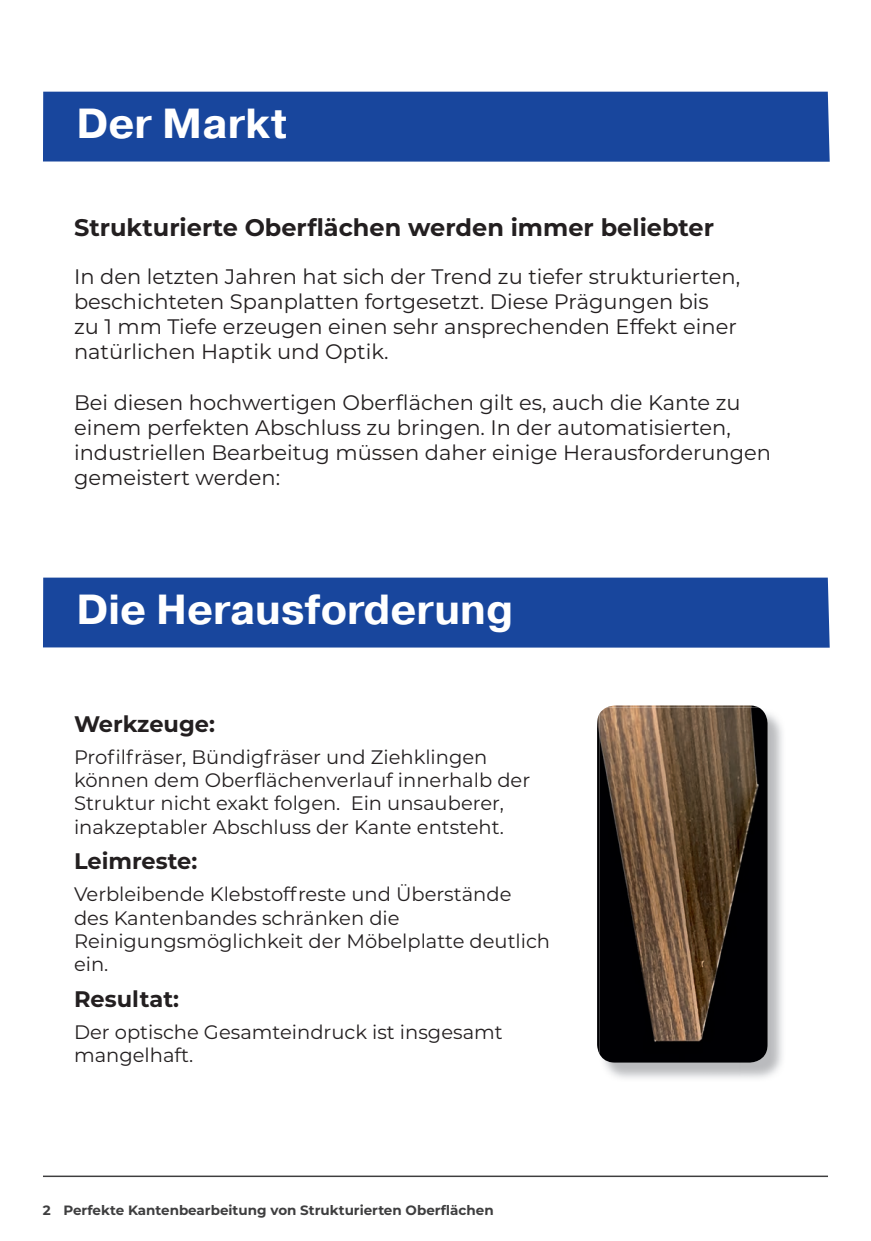
<style>
.page{position:relative;width:871px;height:1241px;background:#fff}
.page>*{position:absolute;margin:0;border:0;box-sizing:border-box;transform-origin:0 0}
.t1{font:700 42px "Pragmatica";color:#fff}
.t2{font:700 24px "Montserrat";color:#231f20}
.t3{font:700 22.5px "Montserrat";color:#231f20}
.t4{font:21px/25.2px "Montserrat";color:#231f20}
.t5{font:19.5px/23.4px "Montserrat";color:#231f20}
.t6{font:700 13.5px "Montserrat";color:#3e3e3f}
</style>
<div class="page">
<div style="left:43px;top:92px;width:787px;height:70px;background:#18469d"></div>
<img style="left:740px;top:713px;width:42px;height:366px">
<img style="left:604px;top:1062px;width:136px;height:17px">
<img style="left:597px;top:705px;width:162px;height:348px">
<img style="left:599px;top:708px;width:169px;height:354px">
<div style="left:43px;top:578px;width:787px;height:70px;background:#18469d"></div>
<hr style="left:43px;top:1175px;width:785px;height:2px;background:#3e3e3f">
<h1 class="t1" style="left:76px;top:96px;width:212px">Der Markt</h1>
<p class="t2" style="left:74px;top:210px;width:642px">Strukturierte Oberflächen werden immer beliebter</p>
<p class="t4" style="left:74px;top:263px;width:668px">In den letzten Jahren hat sich der Trend zu tiefer strukturierten, beschichteten Spanplatten fortgesetzt. Diese Prägungen bis<br>zu 1 mm Tiefe erzeugen einen sehr ansprechenden Effekt einer natürlichen Haptik und Optik.</p>
<p class="t4" style="left:74px;top:389px;width:699px">Bei diesen hochwertigen Oberflächen gilt es, auch die Kante zu einem perfekten Abschluss zu bringen. In der automatisierten, industriellen Bearbeitug müssen daher einige Herausforderungen gemeistert werden:</p>
<h1 class="t1" style="left:76px;top:582px;width:438px">Die Herausforderung</h1>
<p class="t3" style="left:74px;top:707px;width:142px">Werkzeuge:</p>
<p class="t5" style="left:74px;top:744px;width:458px">Profilfräser, Bündigfräser und Ziehklingen können dem Oberflächenverlauf innerhalb der Struktur nicht exakt folgen. Ein unsauberer, inakzeptabler Abschluss der Kante entsteht.</p>
<p class="t3" style="left:74px;top:845px;width:125px">Leimreste:</p>
<p class="t5" style="left:74px;top:882px;width:478px">Verbleibende Klebstoffreste und Überstände des Kantenbandes schränken die Reinigungsmöglichkeit der Möbelplatte deutlich ein.</p>
<p class="t3" style="left:74px;top:983px;width:107px">Resultat:</p>
<p class="t5" style="left:74px;top:1019px;width:430px">Der optische Gesamteindruck ist insgesamt mangelhaft.</p>
<p class="t6" style="left:43px;top:1200px;width:452px">2 Perfekte Kantenbearbeitung von Strukturierten Oberflächen</p>
</div>
